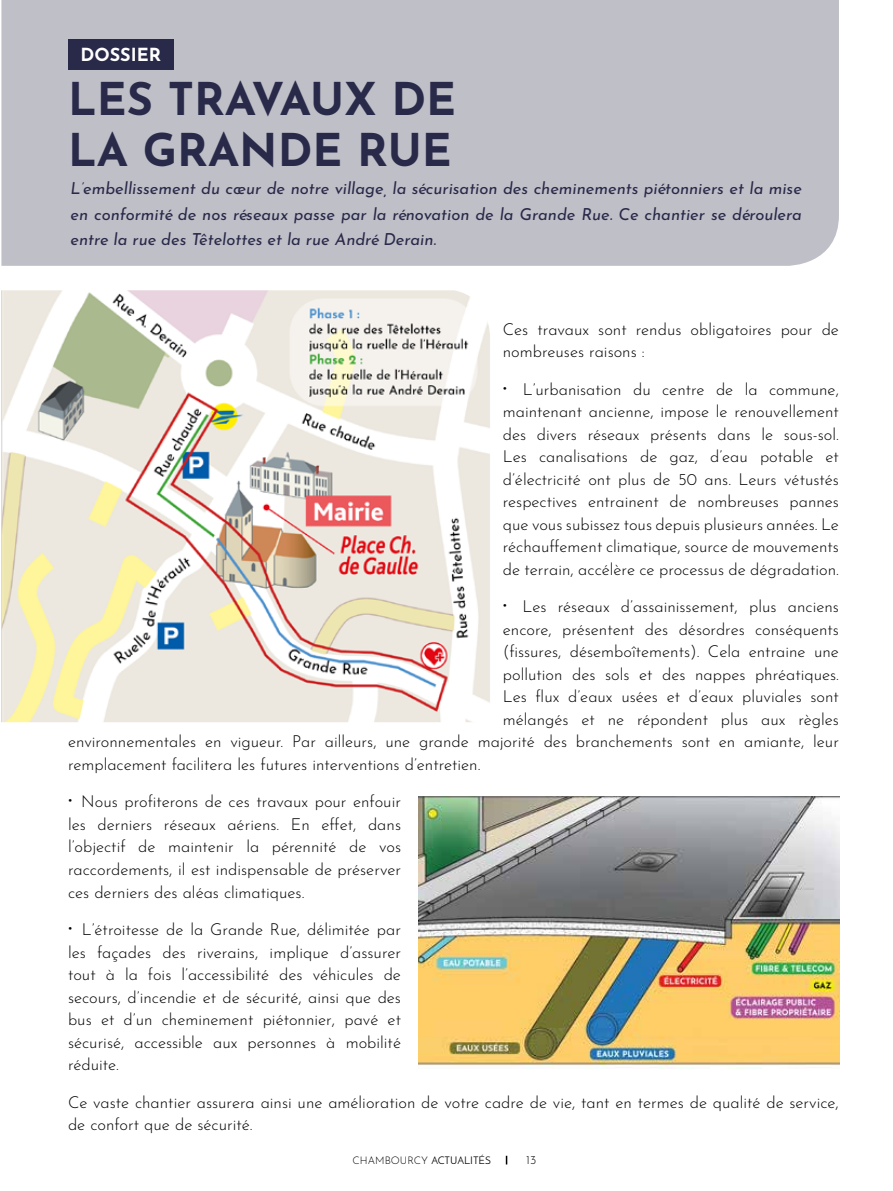
<style>
.page{position:relative;width:893px;height:1191px;background:#fff}
.page>*{position:absolute;margin:0;border:0;box-sizing:border-box;transform-origin:0 0}
.t1{font:700 45px/51px "Josefin Sans";color:#292949}
.t2{font:700 18px "Josefin Sans";color:#fff}
.t3{font:300 16.5px/22.5px "Josefin Sans";color:#000;text-align:justify}
.t4{font:italic 16.5px/25.5px "Josefin Sans";color:#292949;text-align:justify}
.t5{font:300 12px "Josefin Sans";color:#000}
.t6{font:300 10.5px "Josefin Sans";color:#000}
.s1{font-size:22.5px}
.s2{font-weight:400}
</style>
<div class="page">
<div style="left:1px;top:0;width:838px;height:266px;background:#bfbfc8"></div>
<div style="left:68px;top:39px;width:105px;height:31px;background:#292949"></div>
<img style="left:1px;top:290px;width:489px;height:432px">
<img style="left:418px;top:796px;width:421px;height:272px">
<p class="t2" style="left:80px;top:41px;width:82px">DOSSIER</p>
<h1 class="t1" style="left:68px;top:70px;width:390px">LES TRAVAUX DE<br>LA GRANDE RUE</h1>
<p class="t4" style="left:70px;top:174px;width:733px">L’embellissement du cœur de notre village, la sécurisation des cheminements piétonniers et la mise en conformité de nos réseaux passe par la rénovation de la Grande Rue. Ce chantier se déroulera entre la rue des Têtelottes et la rue André Derain.</p>
<p class="t3" style="left:503px;top:316px;width:338px">Ces travaux sont rendus obligatoires pour de nombreuses raisons :</p>
<p class="t3" style="left:503px;top:376px;width:338px"><span class="s1">∙</span> L’urbanisation du centre de la commune, maintenant ancienne, impose le renouvellement des divers réseaux présents dans le sous-sol.<br>Les canalisations de gaz, d’eau potable et d’électricité ont plus de 50 ans. Leurs vétustés respectives entrainent de nombreuses pannes que vous subissez tous depuis plusieurs années. Le réchauffement climatique, source de mouvements de terrain, accélère ce processus de dégradation.</p>
<p class="t3" style="left:503px;top:594px;width:338px"><span class="s1">∙</span> Les réseaux d’assainissement, plus anciens</p>
<p class="t3" style="left:503px;top:616px;width:338px">encore, présentent des désordres conséquents</p>
<p class="t3" style="left:503px;top:639px;width:338px">(fissures, désemboîtements). Cela entraine une</p>
<p class="t3" style="left:503px;top:661px;width:338px">pollution des sols et des nappes phréatiques.</p>
<p class="t3" style="left:503px;top:684px;width:338px">Les flux d’eaux usées et d’eaux pluviales sont</p>
<p class="t3" style="left:503px;top:706px;width:338px">mélangés et ne répondent plus aux règles</p>
<p class="t3" style="left:68px;top:729px;width:772px">environnementales en vigueur. Par ailleurs, une grande majorité des branchements sont en amiante, leur</p>
<p class="t3" style="left:68px;top:751px;width:414px">remplacement facilitera les futures interventions d’entretien.</p>
<p class="t3" style="left:68px;top:789px;width:335px"><span class="s1">∙</span> Nous profiterons de ces travaux pour enfouir les derniers réseaux aériens. En effet, dans l’objectif de maintenir la pérennité de vos raccordements, il est indispensable de préserver ces derniers des aléas climatiques.</p>
<p class="t3" style="left:68px;top:916px;width:335px"><span class="s1">∙</span> L’étroitesse de la Grande Rue, délimitée par les façades des riverains, implique d’assurer tout à la fois l’accessibilité des véhicules de secours, d’incendie et de sécurité, ainsi que des bus et d’un cheminement piétonnier, pavé et sécurisé, accessible aux personnes à mobilité réduite.</p>
<p class="t3" style="left:68px;top:1089px;width:772px">Ce vaste chantier assurera ainsi une amélioration de votre cadre de vie, tant en termes de qualité de service, de confort que de sécurité.</p>
<p class="t6" style="left:353px;top:1152px;width:140px">CHAMBOURCY <span class="s2">ACTUALITÉS</span></p>
<p class="t5" style="left:526px;top:1151px;width:12px">13</p>
</div>
